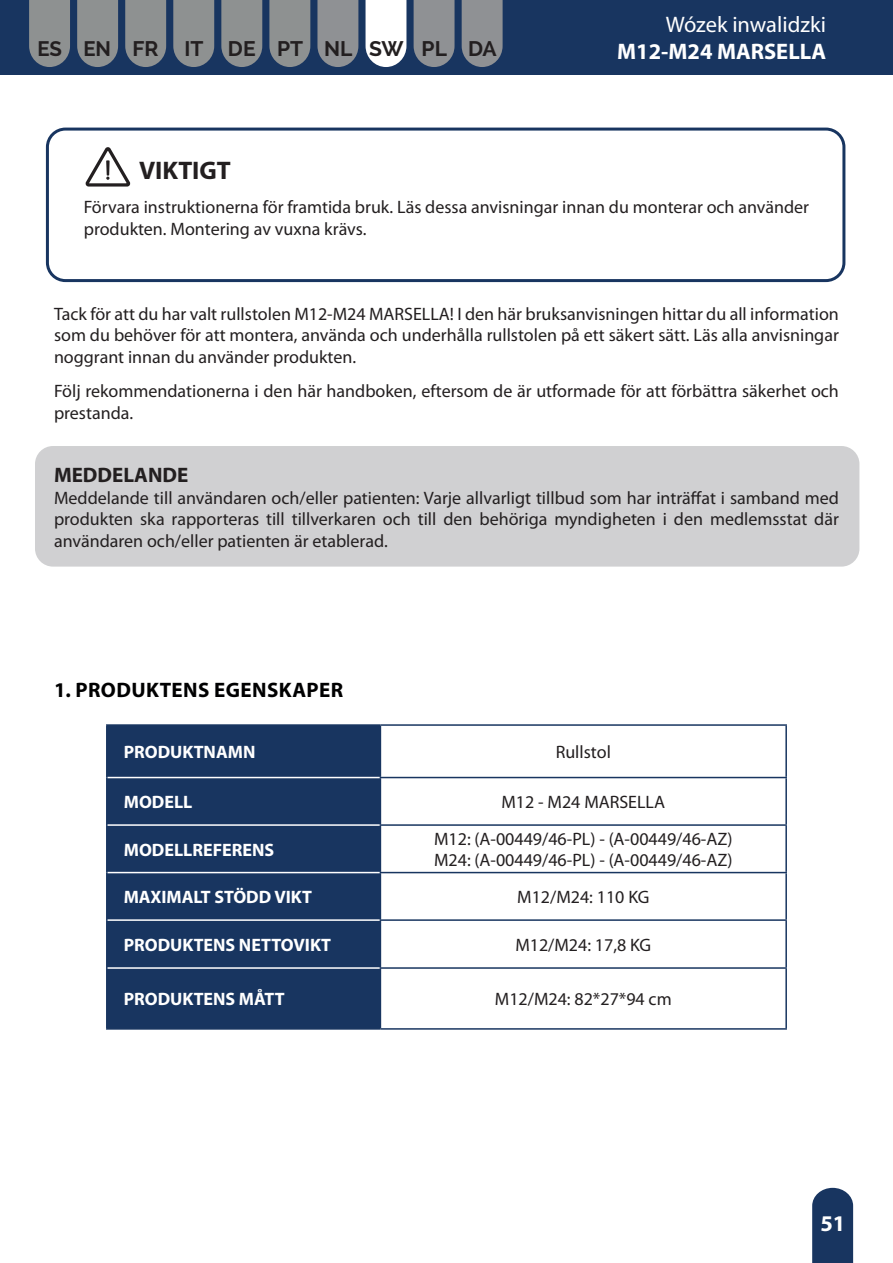
<style>
.page{position:relative;width:893px;height:1263px;background:#fff}
.page>*{position:absolute;margin:0;border:0;box-sizing:border-box;transform-origin:0 0}
.Título__importante{font:700 25.5px "Myriad Pro";color:#231f20}
.t1{font:700 22.5px "Myriad Pro";color:#fff}
.t2{font:22.5px "Myriad Pro";color:#fff}
.Título_de_apartado{font:700 21px "Myriad Pro";letter-spacing:.02em;color:#000001}
.t3{font:700 21px "Raleway";color:#231f20}
.t4{font:700 21px "Myriad Pro";color:#231f20}
.Cuerpo_de_texto{font:18px/21.6px "Myriad Pro";color:#231f20;text-align:justify}
.Texto_tabla{font:18px "Myriad Pro";color:#231f20}
.Cuerpo__importante{font:18px/21.6px "Myriad Pro";color:#231f20}
.Subtítulo{font:700 18px "Myriad Pro";color:#fff}
.s1{font-size:20.85px}
</style>
<div class="page">
<div style="left:0;top:0;width:893px;height:75px;background:#183560"></div>
<svg style="left:29px;top:0;width:41px;height:67px;background:#858a8d"></svg>
<svg style="left:125px;top:0;width:41px;height:67px;background:#858a8d"></svg>
<svg style="left:414px;top:0;width:41px;height:67px;background:#858990"></svg>
<svg style="left:269px;top:0;width:41px;height:67px;background:#858a8d"></svg>
<svg style="left:77px;top:0;width:41px;height:67px;background:#858a8d"></svg>
<svg style="left:366px;top:0;width:40px;height:67px;background:#f0f2f4"></svg>
<svg style="left:221px;top:0;width:41px;height:67px;background:#858a8d"></svg>
<svg style="left:173px;top:0;width:41px;height:67px;background:#858a8d"></svg>
<svg style="left:462px;top:0;width:41px;height:67px;background:#868a90"></svg>
<svg style="left:317px;top:0;width:41px;height:67px;background:#85898f"></svg>
<svg style="left:812px;top:1188px;width:41px;height:75px;background:#243f68"></svg>
<div style="left:35px;top:446px;width:824px;height:121px;background:#d0d0d2;border-radius:18px"></div>
<div style="left:108px;top:726px;width:272px;height:302px;background:#183560"></div>
<hr style="left:106px;top:724px;width:274px;height:2px;background:#183560">
<hr style="left:106px;top:726px;width:2px;height:51px;background:#183560">
<hr style="left:380px;top:724px;width:407px;height:2px;background:#183560">
<hr style="left:380px;top:726px;width:1px;height:51px;background:#183560">
<hr style="left:785px;top:726px;width:2px;height:51px;background:#183560">
<hr style="left:106px;top:777px;width:2px;height:48px;background:#183560">
<hr style="left:380px;top:777px;width:407px;height:1px;background:#183560">
<hr style="left:380px;top:778px;width:1px;height:46px;background:#183560">
<hr style="left:785px;top:778px;width:2px;height:46px;background:#183560">
<hr style="left:106px;top:825px;width:2px;height:47px;background:#183560">
<hr style="left:380px;top:824px;width:407px;height:2px;background:#183560">
<hr style="left:380px;top:826px;width:1px;height:46px;background:#183560">
<hr style="left:785px;top:826px;width:2px;height:46px;background:#183560">
<hr style="left:106px;top:872px;width:2px;height:48px;background:#183560">
<hr style="left:380px;top:872px;width:407px;height:1px;background:#183560">
<hr style="left:380px;top:873px;width:1px;height:46px;background:#183560">
<hr style="left:785px;top:873px;width:2px;height:46px;background:#183560">
<hr style="left:106px;top:920px;width:2px;height:48px;background:#183560">
<hr style="left:380px;top:919px;width:407px;height:2px;background:#183560">
<hr style="left:380px;top:921px;width:1px;height:46px;background:#183560">
<hr style="left:785px;top:921px;width:2px;height:46px;background:#183560">
<hr style="left:106px;top:968px;width:2px;height:60px;background:#183560">
<hr style="left:380px;top:967px;width:407px;height:2px;background:#183560">
<hr style="left:380px;top:969px;width:1px;height:59px;background:#183560">
<hr style="left:785px;top:969px;width:2px;height:59px;background:#183560">
<hr style="left:106px;top:1028px;width:274px;height:2px;background:#183560">
<hr style="left:380px;top:1028px;width:407px;height:2px;background:#183560">
<hr style="left:108px;top:777px;width:272px;height:1px;background:#fff">
<hr style="left:108px;top:824px;width:272px;height:2px;background:#fff">
<hr style="left:108px;top:872px;width:272px;height:1px;background:#fff">
<hr style="left:108px;top:919px;width:272px;height:2px;background:#fff">
<hr style="left:108px;top:967px;width:272px;height:2px;background:#fff">
<div style="left:46px;top:128px;width:799px;height:154px;border:3px solid #183560;border-radius:18px"></div>
<svg style="left:85px;top:147px;width:46px;height:40px"></svg>
<p class="t3" style="left:37px;top:37px;width:461px"><span class="s1">ES EN</span> FR IT DE PT NL SW PL DA</p>
<p class="t2" style="left:666px;top:10px;width:162px">Wózek inwalidzki</p>
<p class="t1" style="left:617px;top:37px;width:210px">M12-M24 MARSELLA</p>
<p class="Título__importante" style="left:139px;top:154px;width:93px">VIKTIGT</p>
<p class="Cuerpo__importante" style="left:84px;top:196px;width:727px">Förvara instruktionerna för framtida bruk. Läs dessa anvisningar innan du monterar och använder produkten. Montering av vuxna krävs.</p>
<p class="Cuerpo_de_texto" style="left:54px;top:303px;width:786px">Tack för att du har valt rullstolen M12-M24 MARSELLA! I den här bruksanvisningen hittar du all information som du behöver för att montera, använda och underhålla rullstolen på ett säkert sätt. Läs alla anvisningar noggrant innan du använder produkten.</p>
<p class="Cuerpo_de_texto" style="left:54px;top:380px;width:786px">Följ rekommendationerna i den här handboken, eftersom de är utformade för att förbättra säkerhet och prestanda.</p>
<p class="t4" style="left:54px;top:461px;width:136px">MEDDELANDE</p>
<p class="Cuerpo_de_texto" style="left:54px;top:487px;width:786px">Meddelande till användaren och/eller patienten: Varje allvarligt tillbud som har inträffat i samband med produkten ska rapporteras till tillverkaren och till den behöriga myndigheten i den medlemsstat där användaren och/eller patienten är etablerad.</p>
<p class="Título_de_apartado" style="left:54px;top:676px;width:291px">1. PRODUKTENS EGENSKAPER</p>
<p class="Subtítulo" style="left:124px;top:740px;width:133px">PRODUKTNAMN</p>
<p class="Texto_tabla" style="left:556px;top:741px;width:57px">Rullstol</p>
<p class="Subtítulo" style="left:124px;top:790px;width:70px">MODELL</p>
<p class="Texto_tabla" style="left:501px;top:791px;width:165px">M12 - M24 MARSELLA</p>
<p class="Subtítulo" style="left:124px;top:838px;width:152px">MODELLREFERENS</p>
<p class="Texto_tabla" style="left:434px;top:828px;width:300px">M12: (A-00449/46-PL) - (A-00449/46-AZ)</p>
<p class="Texto_tabla" style="left:434px;top:849px;width:300px">M24: (A-00449/46-PL) - (A-00449/46-AZ)</p>
<p class="Subtítulo" style="left:124px;top:885px;width:190px">MAXIMALT STÖDD VIKT</p>
<p class="Texto_tabla" style="left:517px;top:886px;width:134px">M12/M24: 110 KG</p>
<p class="Subtítulo" style="left:124px;top:933px;width:209px">PRODUKTENS NETTOVIKT</p>
<p class="Texto_tabla" style="left:515px;top:934px;width:137px">M12/M24: 17,8 KG</p>
<p class="Subtítulo" style="left:124px;top:987px;width:162px">PRODUKTENS MÅTT</p>
<p class="Texto_tabla" style="left:495px;top:988px;width:178px">M12/M24: 82*27*94 cm</p>
<p class="t1" style="left:820px;top:1209px;width:26px">51</p>
</div>
